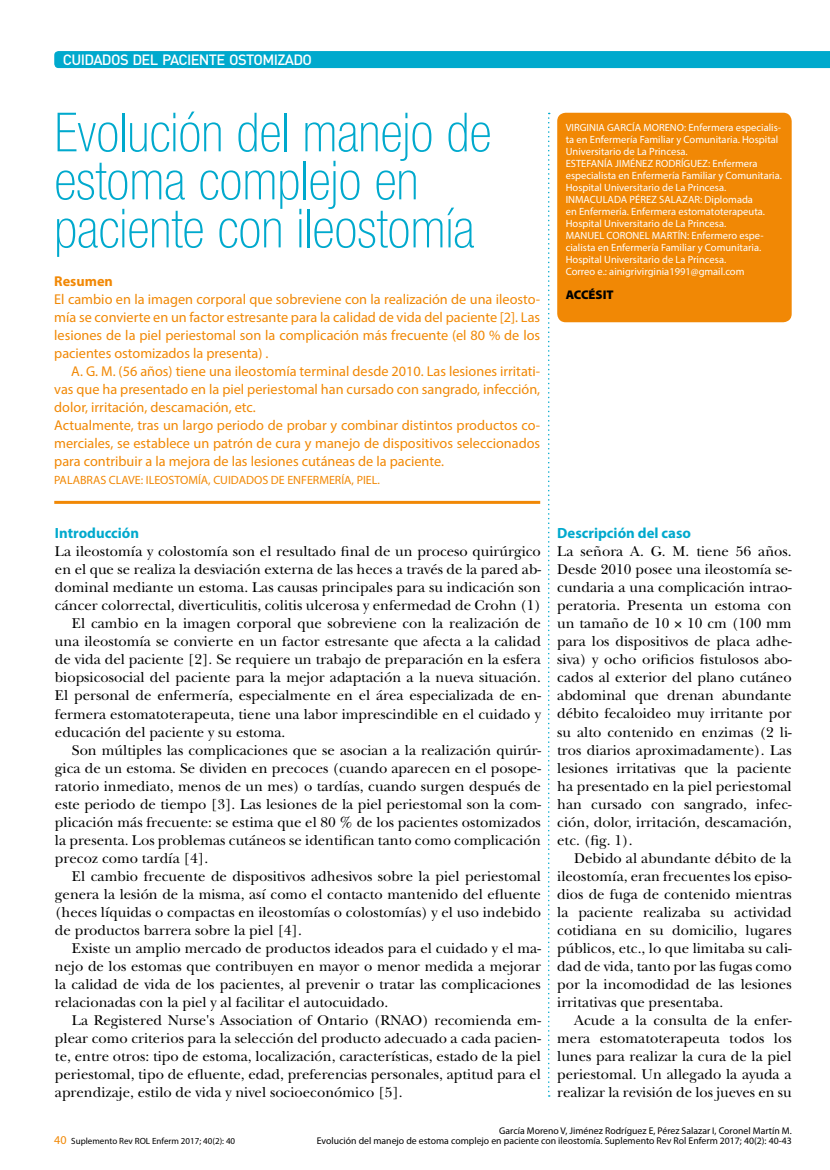
<style>
.page{position:relative;width:830px;height:1170px;background:#fff}
.page>*{position:absolute;margin:0;border:0;box-sizing:border-box;transform-origin:0 0}
.t1{font:100 condensed 54px/48px "Helvetica Neue LT Std";color:#00a9cd}
.t2{font:14.85px/18px "New Baskerville Std";color:#000;text-align:justify}
.t3{font:700 14.85px "Myriad Pro";color:#00a9cd}
.t4{font:500 14.7px "DIN";letter-spacing:-.045em;color:#fff}
.t5{font:14.25px/18px "Myriad Pro";color:#f18805;text-align:justify}
.t6{font:700 14.25px "Myriad Pro";color:#f18805}
.t7{font:900 12.6px "Myriad Pro";color:#000}
.t8{font:12px "Myriad Pro";color:#f18805}
.t9{font:10.5px/12px "Myriad Pro";color:#fff}
.t10{font:9.75px/10.5px "Myriad Pro";color:#000;text-align:right}
.t11{font:9px "Myriad Pro";color:#000}
.s1{font-size:12px;color:#f18805}
</style>
<div class="page">
<div style="left:54px;top:51px;width:775px;height:17px;background:#00a9cd"></div>
<svg style="left:548px;top:113px;width:1px;height:983px"></svg>
<div style="left:557px;top:113px;width:234px;height:209px;background:#f18805;border-radius:9px"></div>
<hr style="left:54px;top:501px;width:486px;height:3px;background:#f18805">
<p class="t4" style="left:63px;top:51px;width:251px">CUIDADOS DEL PACIENTE OSTOMIZADO</p>
<h1 class="t1" style="left:54px;top:108px;width:438px">Evolución del manejo de estoma complejo en paciente con ileostomía</h1>
<p class="t6" style="left:54px;top:272px;width:60px">Resumen</p>
<p class="t5" style="left:54px;top:290px;width:487px">El cambio en la imagen corporal que sobreviene con la realización de una ileosto&shy;mía se convierte en un factor estresante para la calidad de vida del paciente [2]. Las lesiones de la piel periestomal son la complicación más frecuente (el 80 % de los pacientes ostomizados la presenta) .</p>
<p class="t5" style="left:54px;top:362px;width:487px;text-align:left;text-indent:17px">A. G. M. (56 años) tiene una ileostomía terminal desde 2010. Las lesiones irritati&shy;vas que ha presentado en la piel periestomal han cursado con sangrado, infección, dolor, irritación, descamación, etc.<br>Actualmente, tras un largo periodo de probar y combinar distintos productos co&shy;merciales, se establece un patrón de cura y manejo de dispositivos seleccionados para contribuir a la mejora de las lesiones cutáneas de la paciente.</p>
<p class="t8" style="left:54px;top:473px;width:327px">PALABRAS CLAVE: ILEOSTOMÍA, CUIDADOS DE ENFERMERÍA, PIEL.</p>
<p class="t9" style="left:565px;top:122px;width:217px">VIRGINIA GARCÍA MORENO: Enfermera especialis&shy;ta en Enfermería Familiar y Comunitaria. Hospital Universitario de La Princesa.<br>ESTEFANÍA JIMÉNEZ RODRÍGUEZ: Enfermera especialista en Enfermería Familiar y Comunitaria.<br>Hospital Universitario de La Princesa.<br>INMACULADA PÉREZ SALAZAR: Diplomada<br>en Enfermería. Enfermera estomatoterapeuta.<br>Hospital Universitario de La Princesa.<br>MANUEL CORONEL MARTÍN: Enfermero espe&shy;cialista en Enfermería Familiar y Comunitaria.<br>Hospital Universitario de La Princesa.<br>Correo e.: ainigrivirginia1991@gmail.com</p>
<p class="t7" style="left:565px;top:288px;width:49px">ACCÉSIT</p>
<p class="t3" style="left:55px;top:523px;width:86px">Introducción</p>
<p class="t2" style="left:55px;top:542px;width:487px">La ileostomía y colostomía son el resultado final de un proceso quirúrgico</p>
<p class="t2" style="left:55px;top:560px;width:487px">en el que se realiza la desviación externa de las heces a través de la pared ab-</p>
<p class="t2" style="left:55px;top:578px;width:487px">dominal mediante un estoma. Las causas principales para su indicación son</p>
<p class="t2" style="left:55px;top:596px;width:487px">cáncer colorrectal, diverticulitis, colitis ulcerosa y enfermedad de Crohn (1)</p>
<p class="t2" style="left:72px;top:614px;width:470px">El cambio en la imagen corporal que sobreviene con la realización de</p>
<p class="t2" style="left:55px;top:632px;width:487px">una ileostomía se convierte en un factor estresante que afecta a la calidad</p>
<p class="t2" style="left:55px;top:650px;width:487px">de vida del paciente [2]. Se requiere un trabajo de preparación en la esfera</p>
<p class="t2" style="left:55px;top:668px;width:487px">biopsicosocial del paciente para la mejor adaptación a la nueva situación.</p>
<p class="t2" style="left:55px;top:686px;width:487px">El personal de enfermería, especialmente en el área especializada de en-</p>
<p class="t2" style="left:55px;top:704px;width:487px">fermera estomatoterapeuta, tiene una labor imprescindible en el cuidado y</p>
<p class="t2" style="left:55px;top:722px;width:232px">educación del paciente y su estoma.</p>
<p class="t2" style="left:72px;top:740px;width:470px">Son múltiples las complicaciones que se asocian a la realización quirúr-</p>
<p class="t2" style="left:55px;top:758px;width:487px">gica de un estoma. Se dividen en precoces (cuando aparecen en el posope-</p>
<p class="t2" style="left:55px;top:776px;width:487px">ratorio inmediato, menos de un mes) o tardías, cuando surgen después de</p>
<p class="t2" style="left:55px;top:794px;width:487px">este periodo de tiempo [3]. Las lesiones de la piel periestomal son la com-</p>
<p class="t2" style="left:55px;top:812px;width:487px">plicación más frecuente: se estima que el 80 % de los pacientes ostomizados</p>
<p class="t2" style="left:55px;top:830px;width:487px">la presenta. Los problemas cutáneos se identifican tanto como complicación</p>
<p class="t2" style="left:55px;top:848px;width:155px">precoz como tardía [4].</p>
<p class="t2" style="left:72px;top:866px;width:470px">El cambio frecuente de dispositivos adhesivos sobre la piel periestomal</p>
<p class="t2" style="left:55px;top:884px;width:487px">genera la lesión de la misma, así como el contacto mantenido del efluente</p>
<p class="t2" style="left:55px;top:902px;width:487px">(heces líquidas o compactas en ileostomías o colostomías) y el uso indebido</p>
<p class="t2" style="left:55px;top:920px;width:248px">de productos barrera sobre la piel [4].</p>
<p class="t2" style="left:72px;top:938px;width:470px">Existe un amplio mercado de productos ideados para el cuidado y el ma-</p>
<p class="t2" style="left:55px;top:956px;width:487px">nejo de los estomas que contribuyen en mayor o menor medida a mejorar</p>
<p class="t2" style="left:55px;top:974px;width:487px">la calidad de vida de los pacientes, al prevenir o tratar las complicaciones</p>
<p class="t2" style="left:55px;top:992px;width:335px">relacionadas con la piel y al facilitar el autocuidado.</p>
<p class="t2" style="left:72px;top:1010px;width:470px">La Registered Nurse's Association of Ontario (RNAO) recomienda em-</p>
<p class="t2" style="left:55px;top:1028px;width:487px">plear como criterios para la selección del producto adecuado a cada pacien-</p>
<p class="t2" style="left:55px;top:1046px;width:487px">te, entre otros: tipo de estoma, localización, características, estado de la piel</p>
<p class="t2" style="left:55px;top:1064px;width:487px">periestomal, tipo de efluente, edad, preferencias personales, aptitud para el</p>
<p class="t2" style="left:55px;top:1082px;width:349px">aprendizaje, estilo de vida y nivel socioeconómico [5].</p>
<p class="t3" style="left:557px;top:523px;width:135px">Descripción del caso</p>
<p class="t2" style="left:557px;top:542px;width:236px">La señora A. G. M. tiene 56 años.<br>Desde 2010 posee una ileostomía se&shy;cundaria a una complicación intrao&shy;peratoria. Presenta un estoma con un tamaño de 10 10 cm (100 mm para los dispositivos de placa adhe&shy;siva) y ocho orificios fistulosos abo&shy;cados al exterior del plano cutáneo abdominal que drenan abundante débito fecaloideo muy irritante por su alto contenido en enzimas (2 li&shy;tros diarios aproximadamente). Las lesiones irritativas que la paciente ha presentado en la piel periestomal han cursado con sangrado, infec&shy;ción, dolor, irritación, descamación, etc. (fig. 1).</p>
<p class="t2" style="left:557px;top:848px;width:236px;text-indent:17px">Debido al abundante débito de la ileostomía, eran frecuentes los episo&shy;dios de fuga de contenido mientras la paciente realizaba su actividad cotidiana en su domicilio, lugares públicos, etc., lo que limitaba su cali&shy;dad de vida, tanto por las fugas como por la incomodidad de las lesiones irritativas que presentaba.</p>
<p class="t2" style="left:557px;top:1010px;width:236px;text-indent:17px">Acude a la consulta de la enfer&shy;mera estomatoterapeuta todos los lunes para realizar la cura de la piel periestomal. Un allegado la ayuda a realizar la revisión de los jueves en su</p>
<p class="t11" style="left:54px;top:1135px;width:182px"><span class="s1">40</span> Suplemento Rev ROL Enferm 2017; 40(2): 40</p>
<p class="t10" style="left:316px;top:1125px;width:476px">García Moreno V, Jiménez Rodríguez E, Pérez Salazar I, Coronel Martín M.<br>Evolución del manejo de estoma complejo en paciente con ileostomía. Suplemento Rev Rol Enferm 2017; 40(2): 40-43</p>
</div>
